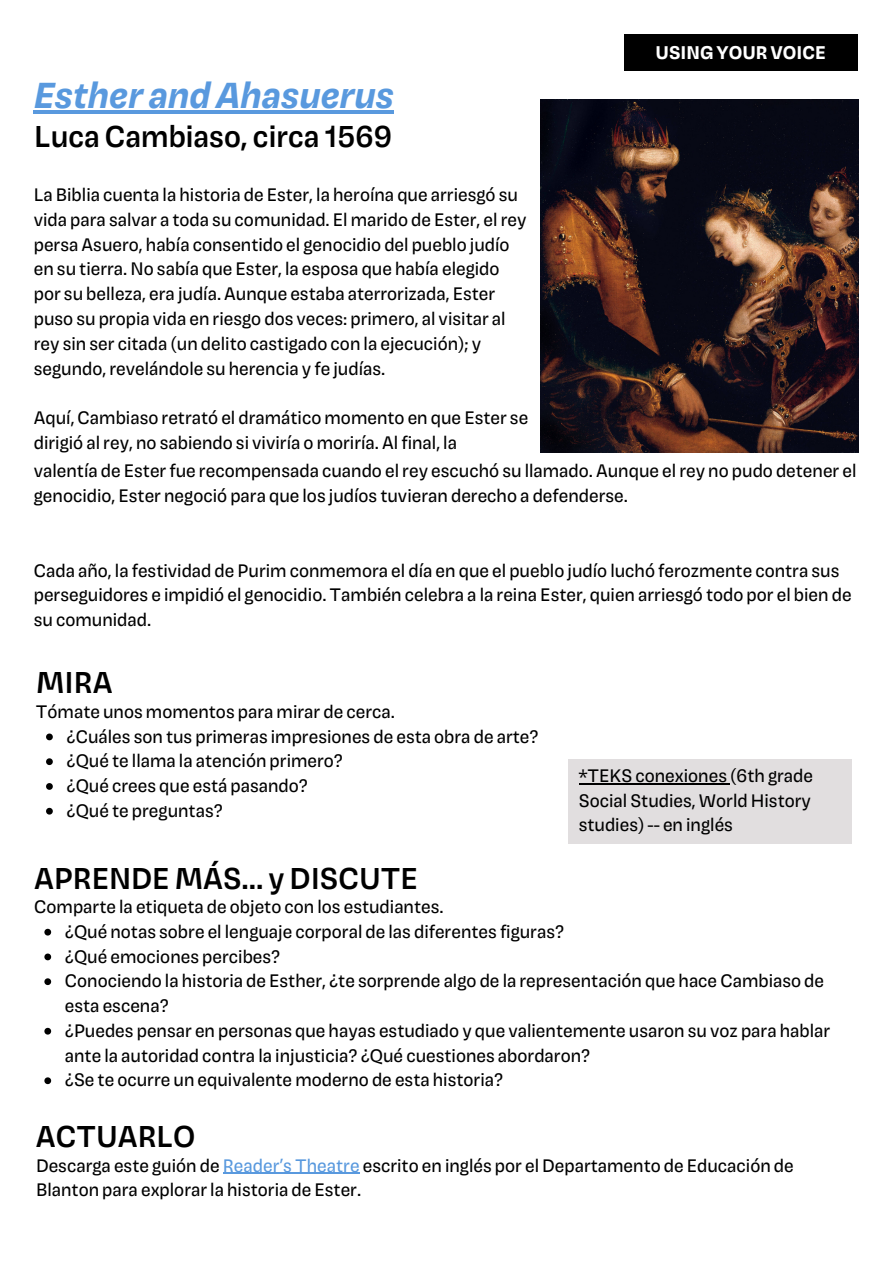
<style>
.page{position:relative;width:893px;height:1264px;background:#fff}
.page>*{position:absolute;margin:0;border:0;box-sizing:border-box;transform-origin:0 0}
.t1{font:italic 700 36px "Magnet";color:#5999de}
.t2{font:500 30px "Magnet";color:#000}
.t3{font:700 18.3px "Magnet";color:#fff}
.t4{font:18px/24.8px "Magnet";color:#000}
.s1{color:#5999de}
</style>
<div class="page">
<div style="left:624px;top:34px;width:233px;height:37px;background:#000"></div>
<img style="left:541px;top:100px;width:317px;height:352px">
<div style="left:568px;top:759px;width:283px;height:84px;background:#e1dedf"></div>
<hr style="left:34px;top:110px;width:360px;height:3px;background:#5999de">
<svg style="left:46px;top:733px;width:7px;height:7px"></svg>
<svg style="left:46px;top:758px;width:7px;height:7px"></svg>
<svg style="left:46px;top:783px;width:7px;height:6px"></svg>
<svg style="left:46px;top:807px;width:7px;height:7px"></svg>
<svg style="left:44px;top:928px;width:7px;height:7px"></svg>
<svg style="left:44px;top:953px;width:7px;height:7px"></svg>
<svg style="left:44px;top:978px;width:7px;height:7px"></svg>
<svg style="left:44px;top:1027px;width:7px;height:7px"></svg>
<svg style="left:44px;top:1077px;width:7px;height:7px"></svg>
<hr style="left:223px;top:1172px;width:136px;height:1px;background:#5999de">
<hr style="left:587px;top:783px;width:143px;height:1px;background:#000">
<p class="t1" style="left:34px;top:69px;width:362px">Esther and Ahasuerus</p>
<p class="t2" style="left:34px;top:116px;width:359px">Luca Cambiaso, circa 1569</p>
<p class="t4" style="left:34px;top:181px;width:494px">La Biblia cuenta la historia de Ester, la heroína que arriesgó su vida para salvar a toda su comunidad. El marido de Ester, el rey persa Asuero, había consentido el genocidio del pueblo judío en su tierra. No sabía que Ester, la esposa que había elegido por su belleza, era judía. Aunque estaba aterrorizada, Ester puso su propia vida en riesgo dos veces: primero, al visitar al rey sin ser citada (un delito castigado con la ejecución); y segundo, revelándole su herencia y fe judías.</p>
<p class="t4" style="left:34px;top:404px;width:496px">Aquí, Cambiaso retrató el dramático momento en que Ester se dirigió al rey, no sabiendo si viviría o moriría. Al final, la</p>
<p class="t3" style="left:655px;top:40px;width:172px">USING YOUR VOICE</p>
<p class="t4" style="left:34px;top:457px;width:824px">valentía de Ester fue recompensada cuando el rey escuchó su llamado. Aunque el rey no pudo detener el genocidio, Ester negoció para que los judíos tuvieran derecho a defenderse.</p>
<p class="t4" style="left:34px;top:557px;width:819px">Cada año, la festividad de Purim conmemora el día en que el pueblo judío luchó ferozmente contra sus perseguidores e impidió el genocidio. También celebra a la reina Ester, quien arriesgó todo por el bien de su comunidad.</p>
<p class="t2" style="left:36px;top:661px;width:78px">MIRA</p>
<p class="t4" style="left:36px;top:698px;width:360px">Tómate unos momentos para mirar de cerca.</p>
<p class="t4" style="left:66px;top:722px;width:473px">¿Cuáles son tus primeras impresiones de esta obra de arte?</p>
<p class="t4" style="left:66px;top:747px;width:278px">¿Qué te llama la atención primero?</p>
<p class="t4" style="left:66px;top:772px;width:243px">¿Qué crees que está pasando?</p>
<p class="t4" style="left:66px;top:797px;width:158px">¿Qué te preguntas?</p>
<p class="t2" style="left:34px;top:856px;width:385px">APRENDE MÁS... y DISCUTE</p>
<p class="t4" style="left:34px;top:893px;width:411px">Comparte la etiqueta de objeto con los estudiantes.</p>
<p class="t4" style="left:65px;top:918px;width:501px">¿Qué notas sobre el lenguaje corporal de las diferentes figuras?</p>
<p class="t4" style="left:65px;top:942px;width:217px">¿Qué emociones percibes?</p>
<p class="t4" style="left:65px;top:967px;width:760px">Conociendo la historia de Esther, ¿te sorprende algo de la representación que hace Cambiaso de esta escena?</p>
<p class="t4" style="left:65px;top:1017px;width:767px">¿Puedes pensar en personas que hayas estudiado y que valientemente usaron su voz para hablar ante la autoridad contra la injusticia? ¿Qué cuestiones abordaron?</p>
<p class="t4" style="left:65px;top:1066px;width:440px">¿Se te ocurre un equivalente moderno de esta historia?</p>
<p class="t2" style="left:36px;top:1115px;width:161px">ACTUARLO</p>
<p class="t4" style="left:36px;top:1151px;width:759px">Descarga este guión de <span class="s1">Reader’s Theatre</span> escrito en inglés por el Departamento de Educación de<br>Blanton para explorar la historia de Ester.</p>
<p class="t4" style="left:578px;top:762px;width:236px;text-align:justify">*TEKS conexiones (6th grade Social Studies, World History studies) -- en inglés</p>
</div>
